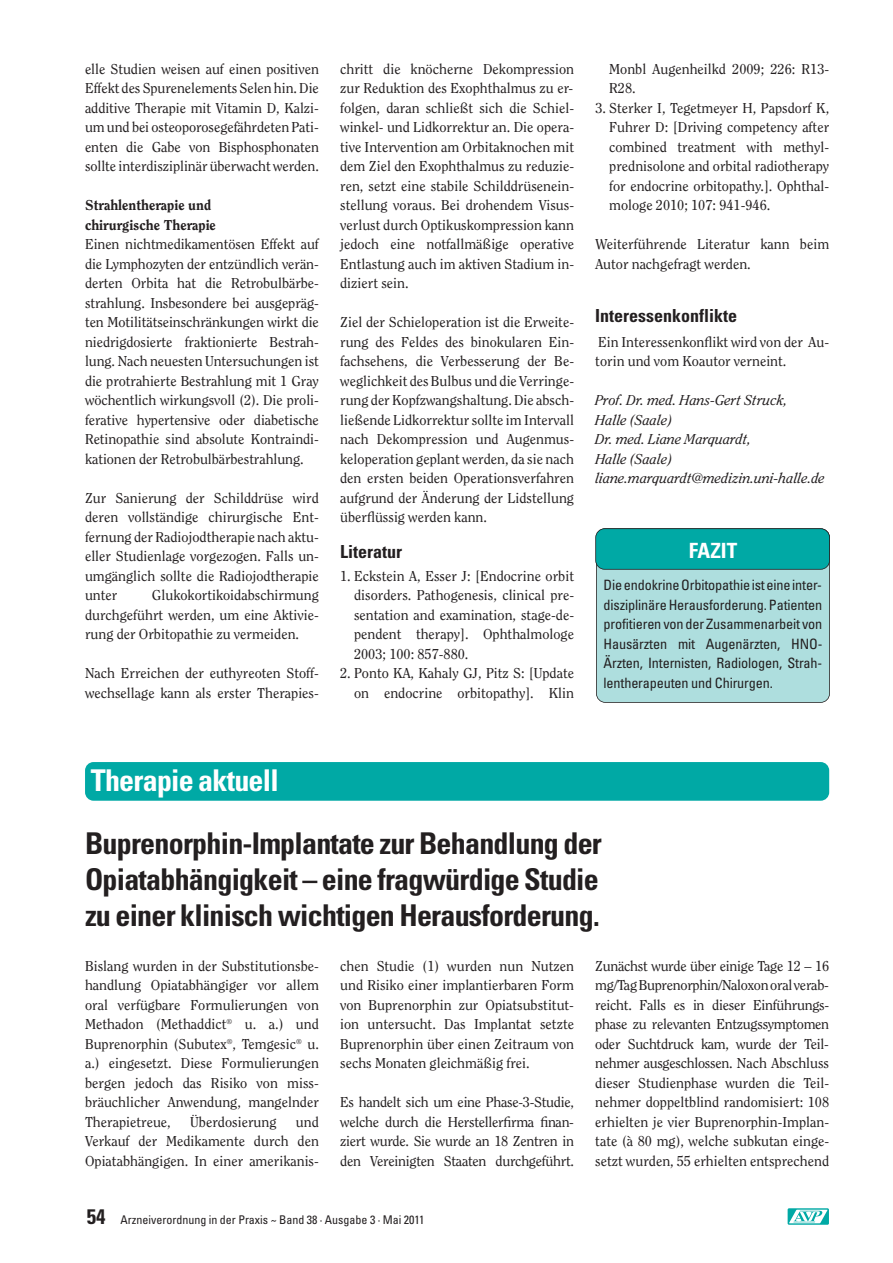
<style>
.page{position:relative;width:893px;height:1263px;background:#fff}
.page>*{position:absolute;margin:0;border:0;box-sizing:border-box;transform-origin:0 0}
.t1{font:700 condensed 30px/36px "Univers";letter-spacing:-.025em;color:#231f20;text-align:justify}
.t2{font:700 condensed 30px "Univers";letter-spacing:-.025em;color:#fff}
.t3{font:700 condensed 21px "Univers";color:#fff}
.t4{font:700 condensed 18px "Univers";color:#231f20}
.t5{font:14.25px/19.5px "Clearface";color:#231f20;text-align:justify}
.t6{font:condensed 14.25px/19.5px "Univers";letter-spacing:-.01em;color:#231f20;text-align:justify}
.t7{font:italic 14.25px/19.5px "Clearface";color:#231f20}
.t8{font:800 14.25px/19.5px "Clearface";color:#231f20}
.t9{font:condensed 12px "Univers";color:#231f20}
.s1{font-weight:700;font-size:21px}
</style>
<div class="page">
<svg style="left:788px;top:1208px;width:41px;height:17px"></svg>
<svg style="left:789px;top:1210px;width:38px;height:13px"></svg>
<div style="left:596px;top:529px;width:233px;height:173px;background:#aedede;border-radius:9px"></div>
<div style="left:596px;top:528px;width:234px;height:175px;border:2px solid #231f20;border-radius:9px"></div>
<div style="left:596px;top:529px;width:233px;height:40px;background:#00a9a5;border-radius:9px"></div>
<div style="left:595px;top:528px;width:235px;height:42px;border:2px solid #231f20;border-radius:9px"></div>
<div style="left:85px;top:762px;width:744px;height:39px;background:#00a9a5;border-radius:9px"></div>
<p class="t5" style="left:85px;top:60px;width:235px">elle Studien weisen auf einen positiven Effekt des Spurenelements Selen hin. Die additive Therapie mit Vitamin D, Kalzi&shy;um und bei osteoporosegefährdeten Pati&shy;enten die Gabe von Bisphosphonaten sollte interdisziplinär überwacht werden.</p>
<p class="t8" style="left:85px;top:196px;width:132px">Strahlentherapie und chirurgische Therapie</p>
<p class="t5" style="left:85px;top:235px;width:235px">Einen nichtmedikamentösen Effekt auf die Lymphozyten der entzündlich verän&shy;derten Orbita hat die Retrobulbärbe&shy;strahlung. Insbesondere bei ausgepräg&shy;ten Motilitätseinschränkungen wirkt die niedrigdosierte fraktionierte Bestrah&shy;lung. Nach neuesten Untersuchungen ist die protrahierte Bestrahlung mit 1 Gray wöchentlich wirkungsvoll (2). Die proli&shy;ferative hypertensive oder diabetische Retinopathie sind absolute Kontraindi&shy;kationen der Retrobulbärbestrahlung.</p>
<p class="t5" style="left:85px;top:489px;width:235px">Zur Sanierung der Schilddrüse wird deren vollständige chirurgische Ent&shy;fernung der Radiojodtherapie nach aktu&shy;eller Studienlage vorgezogen. Falls un&shy;umgänglich sollte die Radiojodtherapie unter</p>
<p class="t5" style="left:85px;top:586px;width:235px;text-indent:67px">Glukokortikoidabschirmung durchgeführt werden, um eine Aktivie&shy;rung der Orbitopathie zu vermeiden.</p>
<p class="t5" style="left:85px;top:664px;width:235px">Nach Erreichen der euthyreoten Stoff&shy;wechsellage kann als erster Therapies-</p>
<p class="t5" style="left:340px;top:60px;width:235px">chritt die knöcherne Dekompression zur Reduktion des Exophthalmus zu er&shy;folgen, daran schließt sich die Schiel&shy;winkel- und Lidkorrektur an. Die opera&shy;tive Intervention am Orbitaknochen mit dem Ziel den Exophthalmus zu reduzie&shy;ren, setzt eine stabile Schilddrüsenein&shy;stellung voraus. Bei drohendem Visus&shy;verlust durch Optikuskompression kann jedoch eine notfallmäßige operative Entlastung auch im aktiven Stadium in&shy;diziert sein.</p>
<p class="t5" style="left:340px;top:313px;width:235px">Ziel der Schieloperation ist die Erweite&shy;rung des Feldes des binokularen Ein&shy;fachsehens, die Verbesserung der Be&shy;weglichkeit des Bulbus und die Verringe&shy;rung derKopfzwangshaltung.Die absch&shy;ließende Lidkorrektur sollte im Intervall nach Dekompression und Augenmus&shy;keloperation geplant werden, da sie nach den ersten beiden Operationsverfahren aufgrund der Änderung der Lidstellung überflüssig werden kann.</p>
<p class="t4" style="left:340px;top:545px;width:63px">Literatur</p>
<p class="t5" style="left:354px;top:567px;width:222px;text-indent:-14px">1. Eckstein A, Esser J: [Endocrine orbit disorders. Pathogenesis, clinical pre&shy;sentation and examination, stage-de&shy;pendent therapy]. Ophthalmologe 2003; 100: 857-880.</p>
<p class="t5" style="left:340px;top:664px;width:235px;text-align:right">2. Ponto KA, Kahaly GJ, Pitz S: [Update on endocrine orbitopathy]. Klin</p>
<p class="t5" style="left:609px;top:60px;width:221px">Monbl Augenheilkd 2009; 226: R13-<br>R28.</p>
<p class="t5" style="left:609px;top:99px;width:222px;text-indent:-14px">3. Sterker I, Tegetmeyer H, Papsdorf K, Fuhrer D: [Driving competency after combined treatment with methyl&shy;prednisolone and orbital radiotherapy for endocrine orbitopathy.]. Ophthal&shy;mologe 2010; 107: 941-946.</p>
<p class="t5" style="left:595px;top:235px;width:235px">Weiterführende Literatur kann beim<br>Autor nachgefragt werden.</p>
<p class="t4" style="left:595px;top:309px;width:143px">Interessenkonflikte</p>
<p class="t5" style="left:595px;top:333px;width:235px">Ein Interessenkonflikt wird von der Au&shy;torin und vom Koautor verneint.</p>
<p class="t7" style="left:595px;top:391px;width:231px">Prof. Dr. med. Hans-Gert Struck,<br>Halle (Saale)<br>Dr. med. Liane Marquardt,<br>Halle (Saale) liane.marquardt@medizin.uni-halle.de</p>
<h2 class="t3" style="left:689px;top:543px;width:50px">FAZIT</h2>
<p class="t6" style="left:604px;top:576px;width:220px">DieendokrineOrbitopathieisteineinter&shy;disziplinäreHerausforderung.Patienten profitieren von der Zusammenarbeit von Hausärzten mit Augenärzten, HNO-Ärzten, Internisten, Radiologen, Strah&shy;lentherapeuten und Chirurgen.</p>
<h1 class="t2" style="left:91px;top:769px;width:189px">Therapie aktuell</h1>
<h1 class="t1" style="left:85px;top:828px;width:518px">Buprenorphin-Implantate zur Behandlung der Opiatabhängigkeit – eine fragwürdige Studie zu einer klinisch wichtigen Herausforderung.</h1>
<p class="t5" style="left:85px;top:957px;width:235px">Bislang wurden in der Substitutionsbe&shy;handlung Opiatabhängiger vor allem oral verfügbare Formulierungen von Methadon (Methaddict<sup>®</sup> u. a.) und Buprenorphin (Subutex<sup>®</sup>, Temgesic<sup>®</sup> u. a.) eingesetzt. Diese Formulierungen bergen jedoch das Risiko von miss&shy;bräuchlicher Anwendung, mangelnder Therapietreue,</p>
<p class="t5" style="left:595px;top:957px;width:235px">Zunächst wurde über einige Tage 12 – 16 mg/TagBuprenorphin/Naloxonoral verab&shy;reicht. Falls es in dieser Einführungs&shy;phase zu relevanten Entzugssymptomen oder Suchtdruck kam, wurde der Teil&shy;nehmer ausgeschlossen. Nach Abschluss dieser Studienphase wurden die Teil&shy;nehmer doppeltblind randomisiert: 108 erhielten je vier Buprenorphin-Implan&shy;tate (à 80 mg), welche subkutan einge&shy;setzt wurden, 55 erhielten entsprechend</p>
<p class="t5" style="left:340px;top:957px;width:235px">chen Studie (1) wurden nun Nutzen und Risiko einer implantierbaren Form von Buprenorphin zur Opiatsubstitut&shy;ion untersucht. Das Implantat setzte Buprenorphin über einen Zeitraum von sechs Monaten gleichmäßig frei.</p>
<p class="t5" style="left:340px;top:1093px;width:235px">Es handelt sich um eine Phase-3-Studie, welche durch die Herstellerfirma finan&shy;ziert wurde. Sie wurde an 18 Zentren in den Vereinigten Staaten durchgeführt.</p>
<p class="t5" style="left:190px;top:1113px;width:88px">Überdosierung</p>
<p class="t5" style="left:85px;top:1113px;width:235px;text-indent:211px">und Verkauf der Medikamente durch den Opiatabhängigen. In einer amerikanis-</p>
<p class="t9" style="left:87px;top:1215px;width:339px"><span class="s1">54</span> Arzneiverordnung in der Praxis ~ Band 38 · Ausgabe 3 · Mai 2011</p>
</div>
